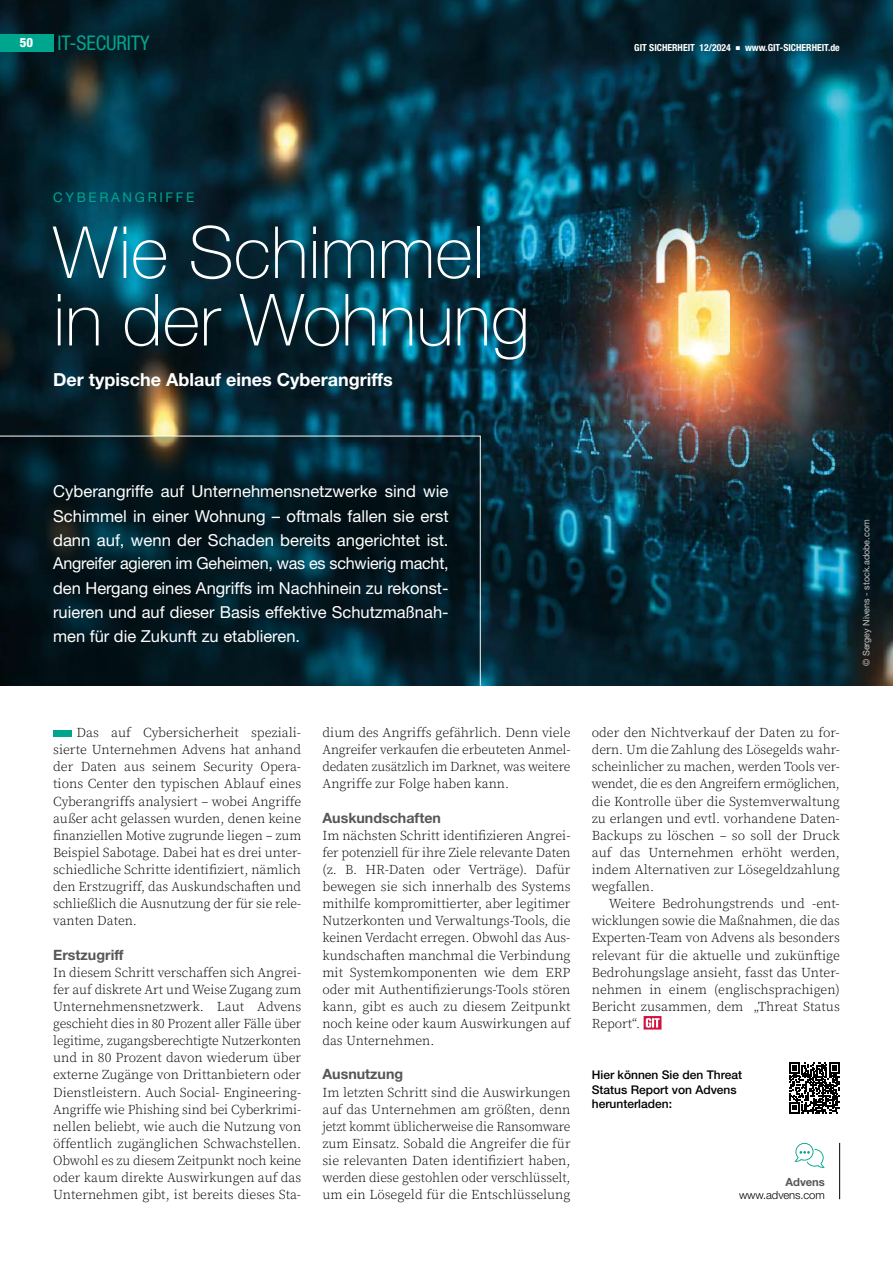
<style>
.page{position:relative;width:893px;height:1263px;background:#fff}
.page>*{position:absolute;margin:0;border:0;box-sizing:border-box;transform-origin:0 0}
.t1{font:100 72px/67.5px "Helvetica Neue LT Std";color:#fff}
.t2{font:condensed 20.25px "Helvetica Neue LT Std";letter-spacing:-.005em;color:#00a58d}
.t3{font:700 18px "Helvetica Neue LT Std";color:#fff}
.t4{font:16.5px/24px "Helvetica Neue LT Std";color:#fff;text-align:justify}
.t5{font:700 14.25px "Helvetica Neue LT Std";color:#575756}
.t6{font:300 13.5px/17.1px "Source Serif Pro";color:#000;text-align:justify}
.t7{font:13.35px "Helvetica Neue LT Std";letter-spacing:.2em;color:#00a58d}
.t8{font:500 12px/14.2px "Helvetica Neue LT Std";color:#000}
.t9{font:300 11.25px "Helvetica Neue LT Std";letter-spacing:-.01em;color:#000}
.t10{font:700 11.25px "Helvetica Neue LT Std";letter-spacing:-.01em;color:#575756}
.t11{font:700 condensed 9.75px "Helvetica Neue LT Std";color:#fff}
.t12{font:9px "Helvetica Neue LT Std";color:#c6c6c6}
.s1{font-weight:800;font-size:12.75px;color:#fff}
</style>
<div class="page">
<img style="left:0;top:0;width:893px;height:686px">
<svg style="left:0;top:436px;width:481px;height:250px"></svg>
<div style="left:53px;top:731px;width:19px;height:6px;background:#00a58d"></div>
<svg style="left:644px;top:1016px;width:17px;height:13px"></svg>
<svg style="left:646px;top:1018px;width:14px;height:9px"></svg>
<hr style="left:839px;top:1143px;width:1px;height:56px;background:#000">
<svg style="left:794px;top:1143px;width:31px;height:25px"></svg>
<svg style="left:789px;top:1062px;width:51px;height:51px"></svg>
<div style="left:0;top:34px;width:53px;height:17px;background:#00a58d"></div>
<h2 class="t2" style="left:20px;top:31px;width:131px"><span class="s1">50</span> IT-SECURITY</h2>
<p class="t11" style="left:634px;top:42px;width:207px">GIT SICHERHEIT 12/2024 ▪ www.GIT-SICHERHEIT.de</p>
<p class="t7" style="left:53px;top:189px;width:143px">CYBERANGRIFFE</p>
<h1 class="t1" style="left:53px;top:219px;width:478px">Wie Schimmel in der Wohnung</h1>
<h3 class="t3" style="left:53px;top:369px;width:341px">Der typische Ablauf eines Cyberangriffs</h3>
<p class="t4" style="left:53px;top:479px;width:397px">Cyberangriffe auf Unternehmensnetzwerke sind wie Schimmel in einer Wohnung – oftmals fallen sie erst dann auf, wenn der Schaden bereits angerichtet ist.<br>Angreifer agieren im Geheimen, was es schwierig macht, den Hergang eines Angriffs im Nachhinein zu rekonst&shy;ruieren und auf dieser Basis effektive Schutzmaßnah&shy;men für die Zukunft zu etablieren.</p>
<p class="t12" style="left:861px;top:666px;width:148px;rotate:-90deg">© Sergey Nivens - stock.adobe.com</p>
<p class="t6" style="left:53px;top:724px;width:250px;text-indent:23px">Das auf Cybersicherheit speziali&shy;sierte Unternehmen Advens hat anhand der Daten aus seinem Security Opera&shy;tions Center den typischen Ablauf eines Cyberangriffs analysiert – wobei Angriffe außer acht gelassen wurden, denen keine finanziellen Motive zugrunde liegen – zum Beispiel Sabotage. Dabei hat es drei unter&shy;schiedliche Schritte identifiziert, nämlich den Erstzugriff, das Auskundschaften und schließlich die Ausnutzung der für sie rele&shy;vanten Daten.</p>
<p class="t5" style="left:53px;top:946px;width:72px">Erstzugriff</p>
<p class="t6" style="left:53px;top:964px;width:250px">In diesem Schritt verschaffen sich Angrei&shy;fer auf diskrete Art und Weise Zugang zum Unternehmensnetzwerk. Laut Advens geschieht dies in 80 Prozent aller Fälle über legitime, zugangsberechtigte Nutzerkonten und in 80 Prozent davon wiederum über externe Zugänge von Drittanbietern oder Dienstleistern. Auch Social- Engineering-Angriffe wie Phishing sind bei Cyberkrimi&shy;nellen beliebt, wie auch die Nutzung von öffentlich zugänglichen Schwachstellen.<br>Obwohl es zu diesem Zeitpunkt noch keine oder kaum direkte Auswirkungen auf das Unternehmen gibt, ist bereits dieses Sta-</p>
<p class="t6" style="left:322px;top:724px;width:250px">dium des Angriffs gefährlich. Denn viele Angreifer verkaufen die erbeuteten Anmel&shy;dedaten zusätzlich im Darknet, was weitere Angriffe zur Folge haben kann.</p>
<p class="t5" style="left:322px;top:809px;width:120px">Auskundschaften</p>
<p class="t6" style="left:322px;top:827px;width:250px">Im nächsten Schritt identifizieren Angrei&shy;fer potenziell für ihre Ziele relevante Daten (z. B. HR-Daten oder Verträge). Dafür bewegen sie sich innerhalb des Systems mithilfe kompromittierter, aber legitimer Nutzerkonten und Verwaltungs-Tools, die keinen Verdacht erregen. Obwohl das Aus&shy;kundschaften manchmal die Verbindung mit Systemkomponenten wie dem ERP oder mit Authentifizierungs-Tools stören kann, gibt es auch zu diesem Zeitpunkt noch keine oder kaum Auswirkungen auf das Unternehmen.</p>
<p class="t5" style="left:322px;top:1065px;width:82px">Ausnutzung</p>
<p class="t6" style="left:322px;top:1084px;width:250px">Im letzten Schritt sind die Auswirkungen auf das Unternehmen am größten, denn jetzt kommt üblicherweise die Ransomware zum Einsatz. Sobald die Angreifer die für sie relevanten Daten identifiziert haben, werden diese gestohlen oder verschlüsselt, um ein Lösegeld für die Entschlüsselung</p>
<p class="t6" style="left:592px;top:724px;width:250px">oder den Nichtverkauf der Daten zu for&shy;dern. Um die Zahlung des Lösegelds wahr&shy;scheinlicher zu machen, werden Tools ver&shy;wendet, die es den Angreifern ermöglichen, die Kontrolle über die Systemverwaltung zu erlangen und evtl. vorhandene Daten-Backups zu löschen – so soll der Druck auf das Unternehmen erhöht werden, indem Alternativen zur Lösegeldzahlung wegfallen.</p>
<p class="t6" style="left:592px;top:896px;width:250px;text-indent:17px">Weitere Bedrohungstrends und -ent&shy;wicklungen sowie die Maßnahmen, die das Experten-Team von Advens als besonders relevant für die aktuelle und zukünftige Bedrohungslage ansieht, fasst das Unter&shy;nehmen in einem (englischsprachigen)<br>Bericht zusammen, dem „Threat Status Report“.</p>
<p class="t8" style="left:592px;top:1068px;width:152px">Hier können Sie den Threat<br>Status Report von Advens herunterladen:</p>
<p class="t10" style="left:786px;top:1175px;width:41px">Advens</p>
<p class="t9" style="left:739px;top:1188px;width:87px">www.advens.com</p>
</div>
